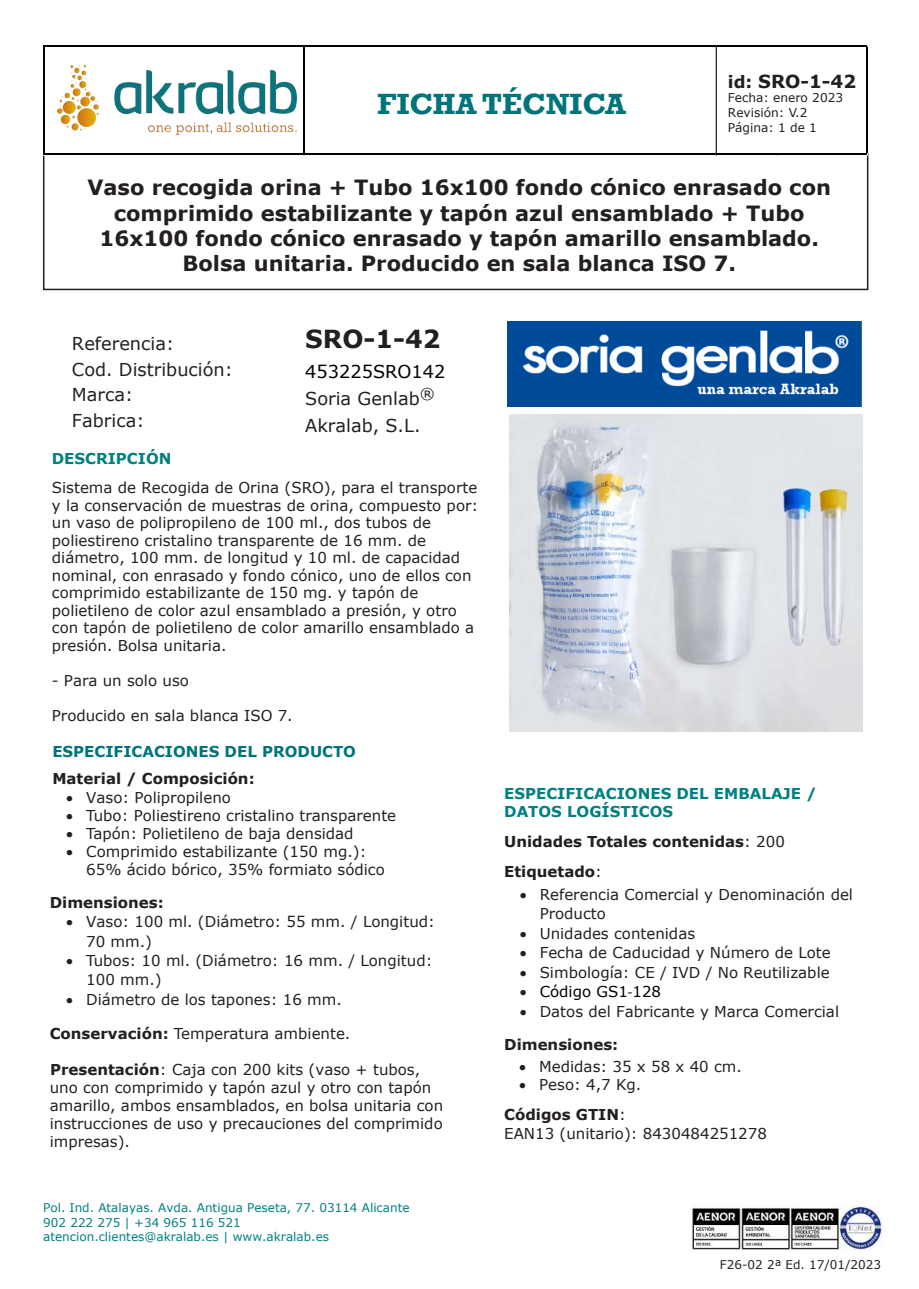
<style>
.page{position:relative;width:919px;height:1289px;background:#fff}
.page>*{position:absolute;margin:0;border:0;box-sizing:border-box;transform-origin:0 0}
.t1{font:700 30px "Rockwell";color:#00747a}
.t2{font:700 24.9px "Verdana";color:#231f20}
.t3{font:700 21px/25.2px "Verdana";color:#231f20;text-align:center}
.t4{font:700 18px "Verdana";color:#231f20}
.t5{font:17.7px/25.7px "Verdana";color:#231f20}
.t6{font:15px/17.5px "Verdana";color:#231f20}
.t7{font:700 15px/30px "Verdana";color:#231f20}
.t8{font:700 15px/18px "Verdana";color:#008080}
.t9{font:700 15px "Verdana";color:#00747a}
.t10{font:15px "Verdana";color:#000}
.t11{font:12.15px/14.5px "Verdana";color:#231f20}
.t12{font:12px/14.4px "Verdana";color:#008080}
.t13{font:12px "Verdana";color:#231f20}
.s1{font-size:16.95px}
.s2{color:#000}
.s3{font-weight:700}
.s4{font-weight:400}
.s5{color:#231f20}
.s6{font-family:"Myriad Pro"}
</style>
<div class="page">
<div style="left:43px;top:153px;width:825px;height:137px;background:#fff;border:2px solid #231f20"></div>
<hr style="left:45px;top:45px;width:822px;height:2px;background:#030303">
<hr style="left:44px;top:45px;width:1px;height:110px;background:#030303">
<hr style="left:303px;top:47px;width:1px;height:108px;background:#030303">
<hr style="left:304px;top:47px;width:1px;height:108px;background:#030303">
<hr style="left:45px;top:153px;width:822px;height:1px;background:#030303">
<hr style="left:45px;top:154px;width:822px;height:1px;background:#030303">
<hr style="left:866px;top:47px;width:1px;height:108px;background:#030303">
<svg style="left:715px;top:47px;width:63px;height:109px"></svg>
<img style="left:507px;top:322px;width:354px;height:84px">
<img style="left:509px;top:414px;width:353px;height:317px">
<img style="left:691px;top:1205px;width:191px;height:45px">
<img style="left:58px;top:66px;width:238px;height:69px">
<h1 class="t1" style="left:377px;top:86px;width:250px">FICHA TÉCNICA</h1>
<p class="t4" style="left:727px;top:68px;width:130px"><span class="s1">id:</span> SRO-1-42</p>
<p class="t11" style="left:727px;top:90px;width:117px">Fecha: enero 2023<br>Revisión: V.2<br>Página: 1 de 1</p>
<h3 class="t3" style="left:87px;top:175px;width:745px">Vaso recogida orina + Tubo 16x100 fondo cónico enrasado con comprimido estabilizante y tapón azul ensamblado + Tubo 16x100 fondo cónico enrasado y tapón amarillo ensamblado.<br>Bolsa unitaria. Producido en sala blanca ISO 7.</h3>
<p class="t5" style="left:72px;top:331px;width:162px">Referencia:<br>Cod. Distribución:<br>Marca:<br>Fabrica:</p>
<h2 class="t2" style="left:305px;top:321px;width:137px">SRO-1-42</h2>
<p class="t5" style="left:305px;top:357px;width:142px;line-height:27.2px"><span class="s2">453225SRO142<br></span>Soria Genlab<sup>®<br></sup>Akralab, S.L.</p>
<p class="t8" style="left:52px;top:449px;width:121px">DESCRIPCIÓN</p>
<p class="t6" style="left:52px;top:479px;width:428px">Sistema de Recogida de Orina (SRO), para el transporte y la conservación de muestras de orina, compuesto por: un vaso de polipropileno de 100 ml., dos tubos de poliestireno cristalino transparente de 16 mm. de diámetro, 100 mm. de longitud y 10 ml. de capacidad nominal, con enrasado y fondo cónico, uno de ellos con comprimido estabilizante de 150 mg. y tapón de polietileno de color azul ensamblado a presión, y otro con tapón de polietileno de color amarillo ensamblado a presión. Bolsa unitaria.</p>
<p class="t6" style="left:52px;top:671px;width:138px">- Para un solo uso</p>
<p class="t6" style="left:52px;top:706px;width:242px">Producido en sala blanca ISO 7.</p>
<p class="t9" style="left:52px;top:741px;width:305px">ESPECIFICACIONES DEL PRODUCTO</p>
<p class="t7" style="left:52px;top:763px;width:204px">Material / Composición:</p>
<p class="t6" style="left:66px;top:788px;width:166px">• Vaso: Polipropileno</p>
<p class="t6" style="left:66px;top:806px;width:331px">• Tubo: Poliestireno cristalino transparente</p>
<p class="t6" style="left:66px;top:824px;width:289px">• Tapón: Polietileno de baja densidad</p>
<p class="t6" style="left:86px;top:842px;width:300px;line-height:18px;text-indent:-20px">• Comprimido estabilizante (150 mg.):<br>65% ácido bórico, 35% formiato sódico</p>
<p class="t7" style="left:50px;top:887px;width:115px">Dimensiones:</p>
<p class="t6" style="left:86px;top:912px;width:350px;line-height:19.4px;text-indent:-20px">• Vaso: 100 ml. (Diámetro: 55 mm. / Longitud:<br>70 mm.)</p>
<p class="t6" style="left:86px;top:950px;width:348px;line-height:19.4px;text-indent:-20px">• Tubos: 10 ml. (Diámetro: 16 mm. / Longitud:<br>100 mm.)</p>
<p class="t6" style="left:66px;top:990px;width:277px">• Diámetro de los tapones: 16 mm.</p>
<p class="t6" style="left:50px;top:1024px;width:302px"><span class="s3">Conservación:</span> Temperatura ambiente.</p>
<p class="t6" style="left:50px;top:1060px;width:395px;line-height:18px"><span class="s3">Presentación</span>: Caja con 200 kits (vaso + tubos, uno con comprimido y tapón azul y otro con tapón amarillo, ambos ensamblados, en bolsa unitaria con instrucciones de uso y precauciones del comprimido impresas).</p>
<p class="t12" style="left:43px;top:1200px;width:368px">Pol. Ind. Atalayas. Avda. Antigua Peseta, 77. 03114 Alicante<br>902 222 275 | +34 965 116 521 atencion.clientes@akralab.es | www.akralab.es</p>
<p class="t8" style="left:504px;top:783px;width:314px">ESPECIFICACIONES DEL EMBALAJE /<br>DATOS LOGÍSTICOS</p>
<p class="t7" style="left:504px;top:826px;width:282px">Unidades Totales contenidas<span class="s4">: 200<br></span>Etiquetado<span class="s4">:</span></p>
<p class="t6" style="left:539px;top:884px;width:315px;line-height:19.5px;text-indent:-20px">• Referencia Comercial y Denominación del<br>Producto</p>
<p class="t6" style="left:519px;top:924px;width:177px">• Unidades contenidas</p>
<p class="t6" style="left:519px;top:943px;width:312px">• Fecha de Caducidad y Número de Lote</p>
<p class="t6" style="left:519px;top:963px;width:311px">• Simbología: CE / IVD / No Reutilizable</p>
<p class="t10" style="left:519px;top:981px;width:143px"><span class="s5">•</span> Código GS1<span class="s6">‐</span>128</p>
<p class="t6" style="left:519px;top:1002px;width:321px">• Datos del Fabricante y Marca Comercial</p>
<p class="t7" style="left:504px;top:1029px;width:115px">Dimensiones:</p>
<p class="t6" style="left:519px;top:1057px;width:224px">• Medidas: 35 x 58 x 40 cm.</p>
<p class="t6" style="left:504px;top:1069px;width:139px;line-height:30.2px;text-indent:15px">• Peso: 4,7 Kg.<br><span class="s3">Códigos GTIN</span>:</p>
<p class="t6" style="left:504px;top:1124px;width:264px">EAN13 (unitario): 8430484251278</p>
<p class="t13" style="left:719px;top:1256px;width:163px">F26-02 2ª Ed. 17/01/2023</p>
</div>
